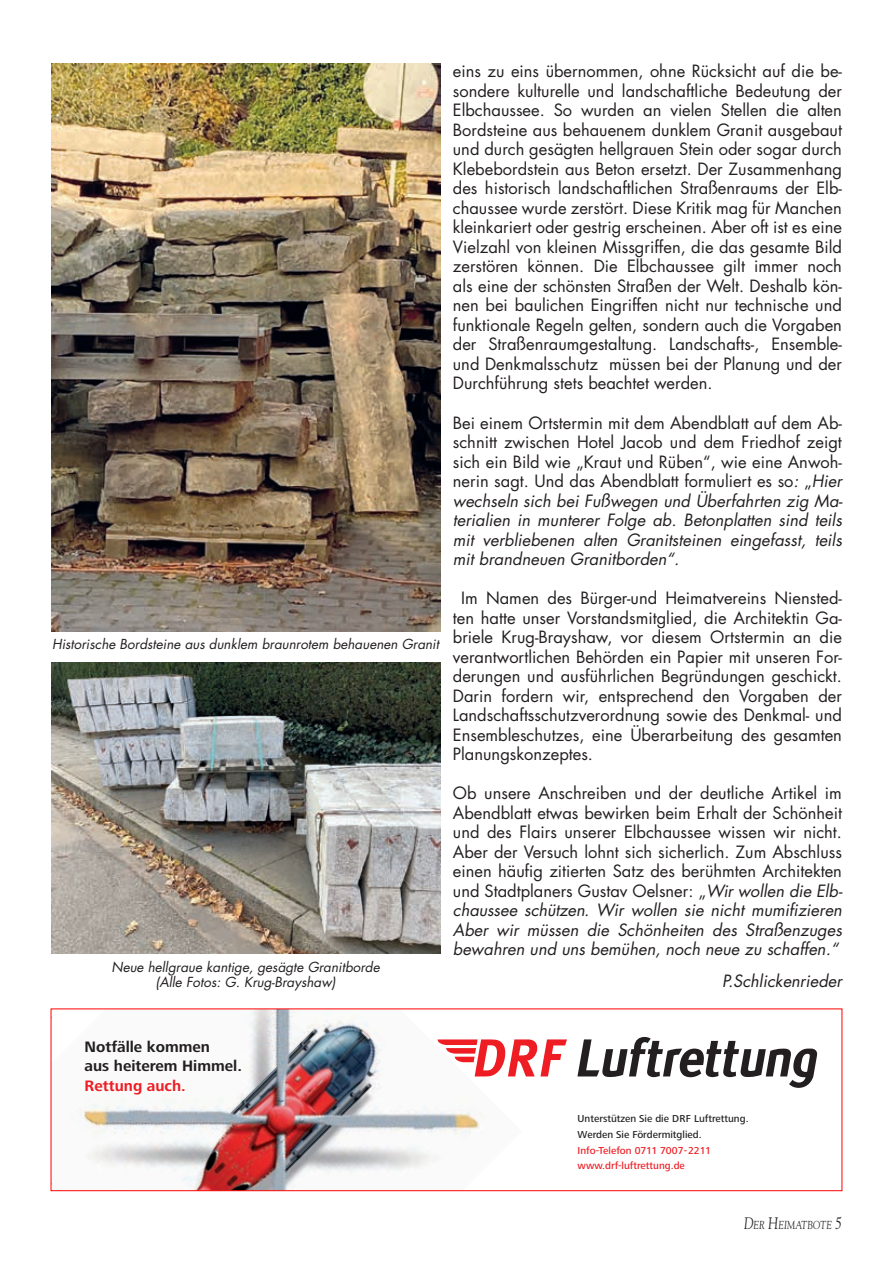
<style>
.page{position:relative;width:893px;height:1263px;background:#fff}
.page>*{position:absolute;margin:0;border:0;box-sizing:border-box;transform-origin:0 0}
.t1{font:16.5px/19.5px "Futura Std";color:#231f20;text-align:justify}
.t2{font:italic 16.5px/19.5px "Futura Std";color:#231f20;text-align:justify}
.t3{font:700 15.6px/19.6px "Frutiger Next LT";color:#231f20}
.t4{font:700 15.6px "Frutiger Next LT";color:#ee1d23}
.t5{font:italic 13.5px/15px "Futura Std";color:#231f20;text-align:center}
.t6{font:italic 11.55px "Goudy Std";color:#231f20;scale:.8 1}
.t7{font:500 10.5px/15.6px "Frutiger Next LT";color:#231f20}
.t8{font:500 10.5px/15.6px "Frutiger Next LT";color:#ee1d23}
.s1{font-style:normal}
.s2{font-style:italic}
.s3{font-size:16.5px}
</style>
<div class="page">
<img style="left:51px;top:64px;width:389px;height:567px">
<img style="left:51px;top:662px;width:389px;height:292px">
<img style="left:71px;top:1010px;width:445px;height:179px">
<svg style="left:577px;top:1037px;width:240px;height:51px"></svg>
<svg style="left:438px;top:1039px;width:129px;height:37px"></svg>
<div style="left:51px;top:1008px;width:791px;height:183px;border:1px solid #f00"></div>
<p class="t5" style="left:52px;top:637px;width:388px">Historische Bordsteine aus dunklem braunrotem behauenen Granit</p>
<p class="t5" style="left:111px;top:960px;width:270px">Neue hellgraue kantige, gesägte Granitborde (Alle Fotos: G. Krug-Brayshaw)</p>
<p class="t1" style="left:453px;top:62px;width:391px">eins zu eins übernommen, ohne Rücksicht auf die be&shy;sondere kulturelle und landschaftliche Bedeutung der Elbchaussee. So wurden an vielen Stellen die alten Bordsteine aus behauenem dunklem Granit ausgebaut und durch gesägten hellgrauen Stein oder sogar durch Klebebordstein aus Beton ersetzt. Der Zusammenhang des historisch landschaftlichen Straßenraums der Elb&shy;chaussee wurde zerstört. Diese Kritik mag für Manchen kleinkariert oder gestrig erscheinen. Aber oft ist es eine Vielzahl von kleinen Missgriffen, die das gesamte Bild zerstören können. Die Elbchaussee gilt immer noch als eine der schönsten Straßen der Welt. Deshalb kön&shy;nen bei baulichen Eingriffen nicht nur technische und funktionale Regeln gelten, sondern auch die Vorgaben der Straßenraumgestaltung. Landschafts-, Ensemble&shy;und Denkmalsschutz müssen bei der Planung und der Durchführung stets beachtet werden.</p>
<p class="t2" style="left:453px;top:413px;width:391px"><span class="s1">Bei einem Ortstermin mit dem Abendblatt auf dem Ab&shy;schnitt zwischen Hotel Jacob und dem Friedhof zeigt sich ein Bild wie „Kraut und Rüben“, wie eine Anwoh&shy;nerin sagt. Und das Abendblatt formuliert es so</span>: <span class="s1">„</span>Hier wechseln sich bei Fußwegen und Überfahrten zig Ma&shy;terialien in munterer Folge ab. Betonplatten sind teils mit verbliebenen alten Granitsteinen eingefasst, teils mit brandneuen Granitborden“.</p>
<p class="t1" style="left:453px;top:588px;width:391px;text-indent:8px">Im Namen des Bürger-und Heimatvereins Niensted&shy;ten hatte unser Vorstandsmitglied, die Architektin Ga&shy;briele Krug-Brayshaw, vor diesem Ortstermin an die verantwortlichen Behörden ein Papier mit unseren For&shy;derungen und ausführlichen Begründungen geschickt.<br>Darin fordern wir, entsprechend den Vorgaben der Landschaftsschutzverordnung sowie des Denkmal- und Ensembleschutzes, eine Überarbeitung des gesamten Planungskonzeptes.</p>
<p class="t1" style="left:453px;top:783px;width:391px">Ob unsere Anschreiben und der deutliche Artikel im Abendblatt etwas bewirken beim Erhalt der Schönheit und des Flairs unserer Elbchaussee wissen wir nicht.<br>Aber der Versuch lohnt sich sicherlich. Zum Abschluss einen häufig zitierten Satz des berühmten Architekten und Stadtplaners Gustav Oelsner: „<span class="s2">Wir wollen die Elb&shy;chaussee schützen. Wir wollen sie nicht mumifizieren Aber wir müssen die Schönheiten des Straßenzuges bewahren und uns bemühen, noch neue zu schaffen.“</span></p>
<p class="t2" style="left:722px;top:972px;width:121px">P.Schlickenrieder</p>
<p class="t3" style="left:85px;top:1036px;width:159px">Notfälle kommen<br>aus heiterem Himmel.</p>
<p class="t4" style="left:85px;top:1077px;width:103px">Rettung auch.</p>
<p class="t7" style="left:578px;top:1111px;width:173px">Unterstützen Sie die DRF Luftr ettung.<br>Werden Sie Fördermitglied.</p>
<p class="t8" style="left:578px;top:1142px;width:135px">Info-Telefon 0711 7007-2211 www.drf-luftrettung.de</p>
<p class="t6" style="left:744px;top:1217px;width:124px"><span class="s3">D</span>ER <span class="s3">H</span>EIMATBOTE <span class="s3">5</span></p>
</div>
